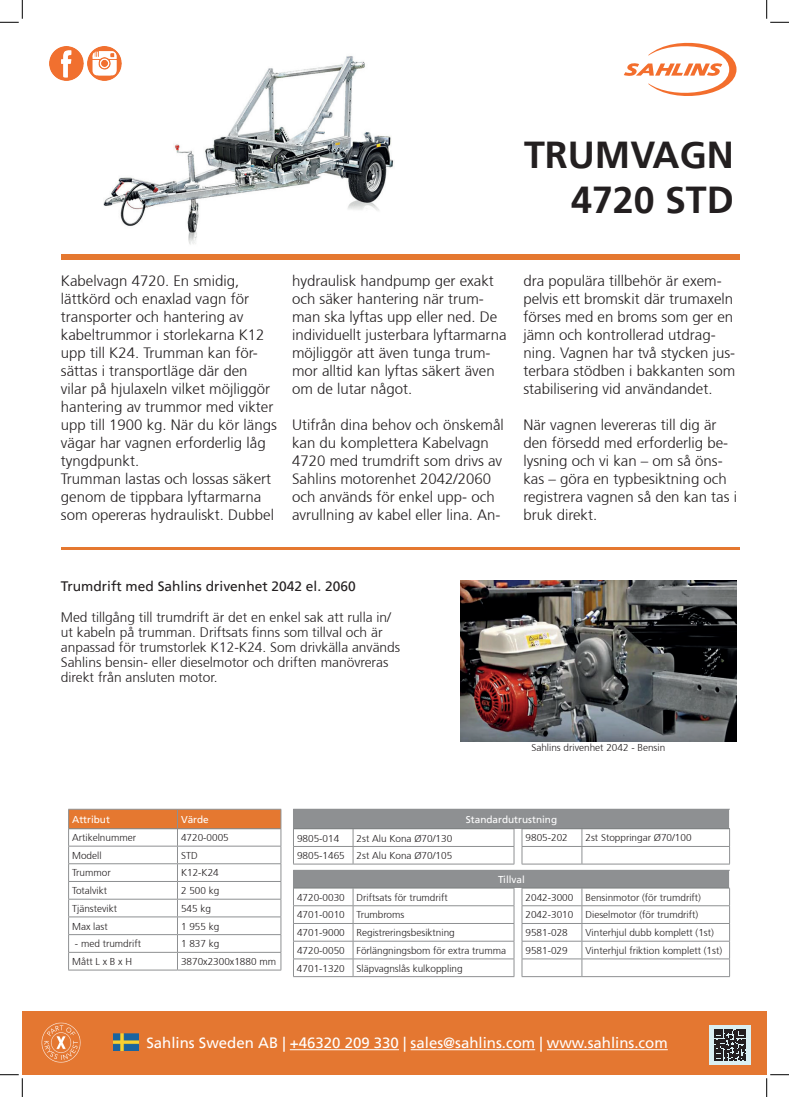
<style>
.page{position:relative;width:789px;height:1097px;background:#fff}
.page>*{position:absolute;margin:0;border:0;box-sizing:border-box;transform-origin:0 0}
.t1{font:700 37.5px/45px "Frutiger";color:#231f20;text-align:right}
.t2{font:300 15px/18px "Frutiger 45";color:#231f20}
.t3{font:15px "Frutiger";color:#fff}
.t4{font:300 13.75px/15px "Frutiger 45";color:#231f20}
.t5{font:13.75px "Frutiger";color:#231f20}
.t6{font:300 10px "Frutiger 45";color:#231f20}
.t7{font:10px "Frutiger";color:#fff}
</style>
<div class="page">
<svg style="left:624px;top:43px;width:112px;height:53px"></svg>
<img style="left:99px;top:56px;width:294px;height:189px">
<div style="left:61px;top:254px;width:678px;height:6px;background:#e57830"></div>
<hr style="left:61px;top:547px;width:678px;height:3px;background:#e57830">
<div style="left:293px;top:870px;width:436px;height:18px;background:#8e9092"></div>
<hr style="left:582px;top:870px;width:148px;height:1px;background:#8e9092">
<hr style="left:293px;top:905px;width:60px;height:1px;background:#8e9092">
<hr style="left:353px;top:905px;width:161px;height:1px;background:#8e9092">
<hr style="left:521px;top:905px;width:61px;height:1px;background:#8e9092">
<hr style="left:582px;top:905px;width:148px;height:1px;background:#8e9092">
<hr style="left:293px;top:923px;width:60px;height:1px;background:#8e9092">
<hr style="left:353px;top:923px;width:161px;height:1px;background:#8e9092">
<hr style="left:521px;top:923px;width:61px;height:1px;background:#8e9092">
<hr style="left:582px;top:923px;width:148px;height:1px;background:#8e9092">
<hr style="left:293px;top:941px;width:60px;height:1px;background:#8e9092">
<hr style="left:353px;top:941px;width:161px;height:1px;background:#8e9092">
<hr style="left:521px;top:941px;width:61px;height:1px;background:#8e9092">
<hr style="left:582px;top:941px;width:148px;height:1px;background:#8e9092">
<hr style="left:293px;top:959px;width:60px;height:1px;background:#8e9092">
<svg style="left:293px;top:888px;width:1px;height:88px"></svg>
<hr style="left:353px;top:959px;width:161px;height:1px;background:#8e9092">
<svg style="left:353px;top:889px;width:1px;height:87px"></svg>
<svg style="left:514px;top:888px;width:1px;height:88px"></svg>
<svg style="left:521px;top:889px;width:1px;height:87px"></svg>
<svg style="left:581px;top:889px;width:1px;height:87px"></svg>
<hr style="left:294px;top:888px;width:59px;height:1px;background:#7c7f80">
<hr style="left:353px;top:888px;width:161px;height:1px;background:#7c7f80">
<hr style="left:521px;top:888px;width:61px;height:1px;background:#7c7f80">
<hr style="left:582px;top:888px;width:148px;height:1px;background:#7c7f80">
<hr style="left:521px;top:959px;width:61px;height:1px;background:#8e9092">
<hr style="left:582px;top:959px;width:148px;height:1px;background:#8e9092">
<svg style="left:729px;top:871px;width:1px;height:105px"></svg>
<hr style="left:293px;top:976px;width:60px;height:1px;background:#8e9092">
<hr style="left:353px;top:976px;width:161px;height:1px;background:#8e9092">
<hr style="left:521px;top:976px;width:61px;height:1px;background:#8e9092">
<hr style="left:582px;top:976px;width:148px;height:1px;background:#8e9092">
<div style="left:293px;top:809px;width:436px;height:20px;background:#8e9092"></div>
<hr style="left:293px;top:846px;width:60px;height:1px;background:#8e9092">
<svg style="left:293px;top:829px;width:1px;height:35px"></svg>
<hr style="left:353px;top:846px;width:161px;height:1px;background:#8e9092">
<svg style="left:353px;top:829px;width:1px;height:35px"></svg>
<svg style="left:514px;top:829px;width:1px;height:35px"></svg>
<hr style="left:521px;top:846px;width:61px;height:1px;background:#8e9092">
<svg style="left:521px;top:829px;width:1px;height:35px"></svg>
<hr style="left:582px;top:846px;width:148px;height:1px;background:#8e9092">
<svg style="left:581px;top:829px;width:1px;height:35px"></svg>
<hr style="left:293px;top:864px;width:60px;height:1px;background:#8e9092">
<hr style="left:353px;top:864px;width:161px;height:1px;background:#8e9092">
<hr style="left:521px;top:864px;width:61px;height:1px;background:#8e9092">
<hr style="left:582px;top:864px;width:148px;height:1px;background:#8e9092">
<hr style="left:582px;top:809px;width:148px;height:1px;background:#8e9092">
<hr style="left:294px;top:828px;width:59px;height:1px;background:#7c7f80">
<hr style="left:353px;top:828px;width:161px;height:1px;background:#7c7f80">
<hr style="left:521px;top:828px;width:61px;height:1px;background:#7c7f80">
<hr style="left:582px;top:828px;width:148px;height:1px;background:#7c7f80">
<svg style="left:729px;top:810px;width:1px;height:54px"></svg>
<hr style="left:68px;top:970px;width:109px;height:1px;background:#8e9092">
<hr style="left:177px;top:970px;width:104px;height:1px;background:#8e9092">
<svg style="left:68px;top:809px;width:214px;height:161px"></svg>
<div style="left:22px;top:1011px;width:744px;height:64px;background:#e47731"></div>
<hr style="left:290px;top:1049px;width:109px;height:1px;background:#fff">
<hr style="left:410px;top:1049px;width:125px;height:1px;background:#fff">
<hr style="left:547px;top:1049px;width:121px;height:1px;background:#fff">
<img style="left:41px;top:1022px;width:40px;height:41px">
<div style="left:709px;top:1025px;width:41px;height:39px;background:#daf0f3"></div>
<svg style="left:714px;top:1029px;width:31px;height:31px"></svg>
<img style="left:114px;top:1034px;width:24px;height:17px">
<img style="left:49px;top:46px;width:34px;height:34px">
<img style="left:87px;top:46px;width:34px;height:34px">
<img style="left:460px;top:580px;width:276px;height:162px">
<svg style="left:0;top:0;width:23px;height:23px"></svg>
<svg style="left:0;top:1074px;width:23px;height:23px"></svg>
<svg style="left:766px;top:0;width:23px;height:23px"></svg>
<svg style="left:766px;top:1074px;width:23px;height:23px"></svg>
<h1 class="t1" style="left:524px;top:132px;width:211px">TRUMVAGN<br>4720 STD</h1>
<p class="t2" style="left:61px;top:272px;width:217px">Kabelvagn 4720. En smidig, lättkörd och enaxlad vagn för transporter och hantering av kabeltrummor i storlekarna K12 upp till K24. Trumman kan för&shy;sättas i transportläge där den vilar på hjulaxeln vilket möjliggör hantering av trummor med vikter upp till 1900 kg. När du kör längs vägar har vagnen erforderlig låg tyngdpunkt.<br>Trumman lastas och lossas säkert genom de tippbara lyftarmarna som opereras hydrauliskt. Dubbel</p>
<p class="t2" style="left:292px;top:272px;width:216px">hydraulisk handpump ger exakt och säker hantering när trum&shy;man ska lyftas upp eller ned. De individuellt justerbara lyftarmarna möjliggör att även tunga trum&shy;mor alltid kan lyftas säkert även om de lutar något.</p>
<p class="t2" style="left:292px;top:416px;width:213px">Utifrån dina behov och önskemål kan du komplettera Kabelvagn<br>4720 med trumdrift som drivs av<br>Sahlins motorenhet 2042/2060 och används för enkel upp- och avrullning av kabel eller lina. An-</p>
<p class="t2" style="left:523px;top:272px;width:213px">dra populära tillbehör är exem&shy;pelvis ett bromskit där trumaxeln förses med en broms som ger en jämn och kontrollerad utdrag&shy;ning. Vagnen har två stycken jus&shy;terbara stödben i bakkanten som stabilisering vid användandet.</p>
<p class="t2" style="left:523px;top:416px;width:215px">När vagnen levereras till dig är den försedd med erforderlig be&shy;lysning och vi kan – om så öns&shy;kas – göra en typbesiktning och registrera vagnen så den kan tas i bruk direkt.</p>
<p class="t5" style="left:61px;top:578px;width:296px">Trumdrift med Sahlins drivenhet 2042 el. 2060</p>
<p class="t4" style="left:61px;top:610px;width:341px">Med tillgång till trumdrift är det en enkel sak att rulla in/ ut kabeln på trumman. Driftsats finns som tillval och är anpassad för trumstorlek K12-K24. Som drivkälla används Sahlins bensin- eller dieselmotor och driften manövreras direkt från ansluten motor.</p>
<p class="t6" style="left:531px;top:742px;width:135px">Sahlins drivenhet 2042 - Bensin</p>
<p class="t7" style="left:72px;top:813px;width:39px">Attribut</p>
<p class="t7" style="left:181px;top:813px;width:29px">Värde</p>
<p class="t6" style="left:72px;top:832px;width:65px">Artikelnummer</p>
<p class="t6" style="left:181px;top:832px;width:49px">4720-0005</p>
<p class="t6" style="left:72px;top:850px;width:31px">Modell</p>
<p class="t6" style="left:181px;top:850px;width:18px">STD</p>
<p class="t6" style="left:72px;top:867px;width:40px">Trummor</p>
<p class="t6" style="left:181px;top:867px;width:39px">K12-K24</p>
<p class="t6" style="left:72px;top:885px;width:36px">Totalvikt</p>
<p class="t6" style="left:181px;top:885px;width:40px">2 500 kg</p>
<p class="t6" style="left:72px;top:903px;width:46px">Tjänstevikt</p>
<p class="t6" style="left:181px;top:903px;width:32px">545 kg</p>
<p class="t6" style="left:72px;top:920px;width:37px">Max last</p>
<p class="t6" style="left:181px;top:920px;width:40px">1 955 kg</p>
<p class="t6" style="left:75px;top:938px;width:68px">- med trumdrift</p>
<p class="t6" style="left:181px;top:938px;width:40px">1 837 kg</p>
<p class="t6" style="left:72px;top:956px;width:61px">Mått L x B x H</p>
<p class="t6" style="left:181px;top:956px;width:97px">3870x2300x1880 mm</p>
<p class="t7" style="left:466px;top:813px;width:93px">Standardutrustning</p>
<p class="t6" style="left:297px;top:832px;width:44px">9805-014</p>
<p class="t6" style="left:356px;top:832px;width:97px">2st Alu Kona Ø70/130</p>
<p class="t6" style="left:525px;top:832px;width:44px">9805-202</p>
<p class="t6" style="left:585px;top:832px;width:108px">2st Stoppringar Ø70/100</p>
<p class="t6" style="left:297px;top:850px;width:157px">9805-1465 2st Alu Kona Ø70/105</p>
<p class="t7" style="left:498px;top:874px;width:28px">Tillval</p>
<p class="t6" style="left:297px;top:892px;width:152px">4720-0030 Driftsats för trumdrift</p>
<p class="t6" style="left:525px;top:892px;width:177px">2042-3000 Bensinmotor (för trumdrift)</p>
<p class="t6" style="left:297px;top:909px;width:109px">4701-0010 Trumbroms</p>
<p class="t6" style="left:525px;top:909px;width:174px">2042-3010 Dieselmotor (för trumdrift)</p>
<p class="t6" style="left:297px;top:927px;width:159px">4701-9000 Registreringsbesiktning</p>
<p class="t6" style="left:525px;top:927px;width:44px">9581-028</p>
<p class="t6" style="left:585px;top:927px;width:130px">Vinterhjul dubb komplett (1st)</p>
<p class="t6" style="left:297px;top:945px;width:211px">4720-0050 Förlängningsbom för extra trumma</p>
<p class="t6" style="left:525px;top:945px;width:44px">9581-029</p>
<p class="t6" style="left:585px;top:945px;width:138px">Vinterhjul friktion komplett (1st)</p>
<p class="t6" style="left:297px;top:962px;width:167px">4701-1320 Släpvagnslås kulkoppling</p>
<p class="t3" style="left:146px;top:1034px;width:523px">Sahlins Sweden AB | +46320 209 330 | sales@sahlins.com | www.sahlins.com</p>
</div>
